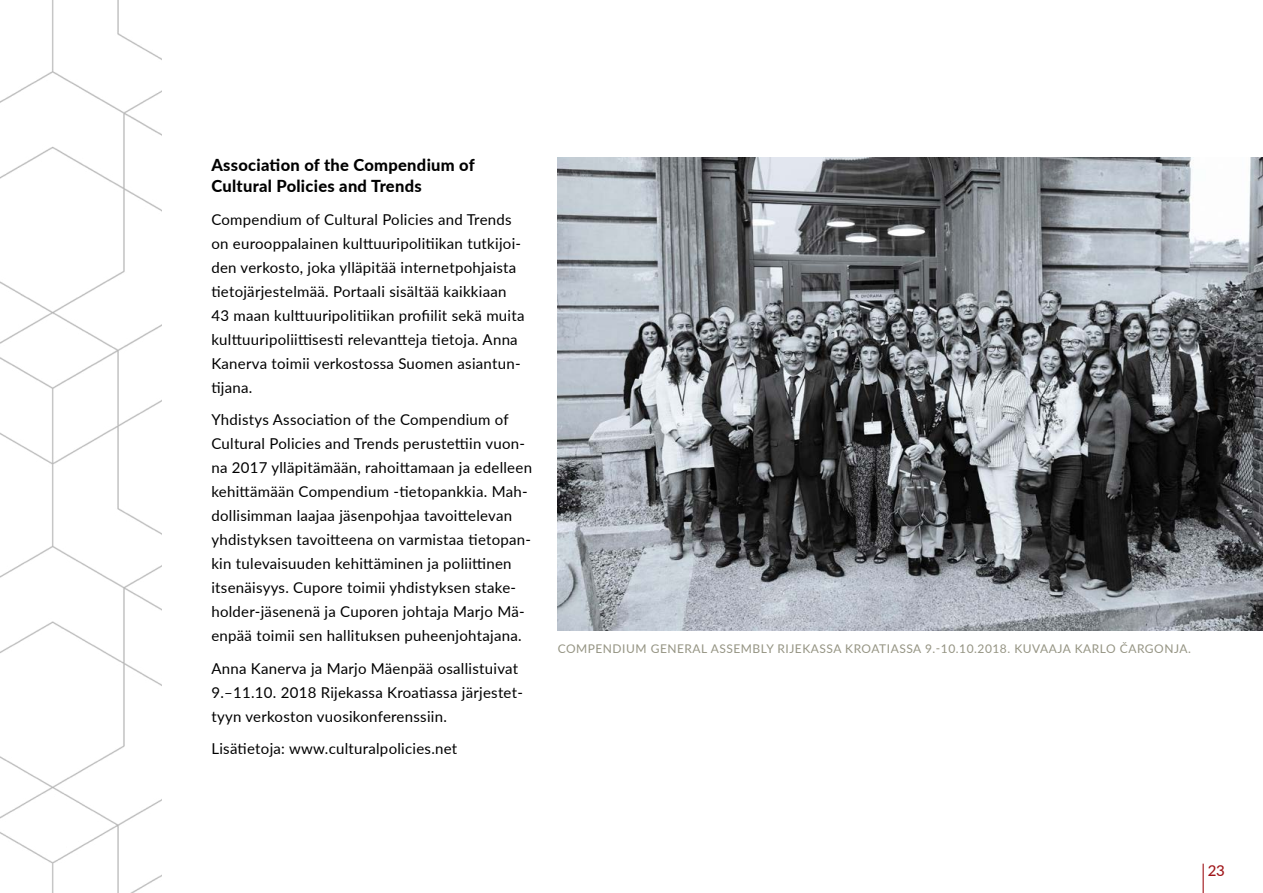
<style>
.page{position:relative;width:1263px;height:893px;background:#fff}
.page>*{position:absolute;margin:0;border:0;box-sizing:border-box;transform-origin:0 0}
.t1{font:800 16.5px/21px "Lato";letter-spacing:.015em;color:#000}
.t2{font:15px/24px "Lato";letter-spacing:.02em;color:#000}
.t3{font:500 15px "Lato";color:#a0161a}
.t4{font:12px "Lato";letter-spacing:.045em;color:#959483}
</style>
<div class="page">
<img style="left:0;top:0;width:162px;height:893px">
<hr style="left:1202px;top:864px;width:2px;height:29px;background:#a0161a">
<img style="left:558px;top:158px;width:705px;height:472px">
<p class="t1" style="left:211px;top:154px;width:265px">Association of the Compendium of<br>Cultural Policies and Trends</p>
<p class="t2" style="left:211px;top:207px;width:315px">Compendium of Cultural Policies and Trends on eurooppalainen kulttuuripolitiikan tutkijoi&shy;den verkosto, joka ylläpitää internetpohjaista tietojärjestelmää. Portaali sisältää kaikkiaan 43 maan kulttuuripolitiikan profiilit sekä muita kulttuuripoliittisesti relevantteja tietoja. Anna Kanerva toimii verkostossa Suomen asiantun&shy;tijana.</p>
<p class="t2" style="left:211px;top:407px;width:322px">Yhdistys Association of the Compendium of Cultural Policies and Trends perustettiin vuon&shy;na 2017 ylläpitämään, rahoittamaan ja edelleen kehittämään Compendium -tietopankkia. Mah&shy;dollisimman laajaa jäsenpohjaa tavoittelevan yhdistyksen tavoitteena on varmistaa tietopan&shy;kin tulevaisuuden kehittäminen ja poliittinen itsenäisyys. Cupore toimii yhdistyksen stake&shy;holder-jäsenenä ja Cuporen johtaja Marjo Mä&shy;enpää toimii sen hallituksen puheenjohtajana.</p>
<p class="t2" style="left:211px;top:656px;width:313px">Anna Kanerva ja Marjo Mäenpää osallistuivat<br>9.–11.10. 2018 Rijekassa Kroatiassa järjestet&shy;tyyn verkoston vuosikonferenssiin.</p>
<p class="t2" style="left:211px;top:736px;width:247px">Lisätietoja: www.culturalpolicies.net</p>
<p class="t4" style="left:558px;top:640px;width:635px">COMPENDIUM GENERAL ASSEMBLY RIJEKASSA KROATIASSA 9.-10.10.2018. KUVAAJA KARLO ČARGONJA.</p>
<p class="t3" style="left:1208px;top:859px;width:18px">23</p>
</div>
